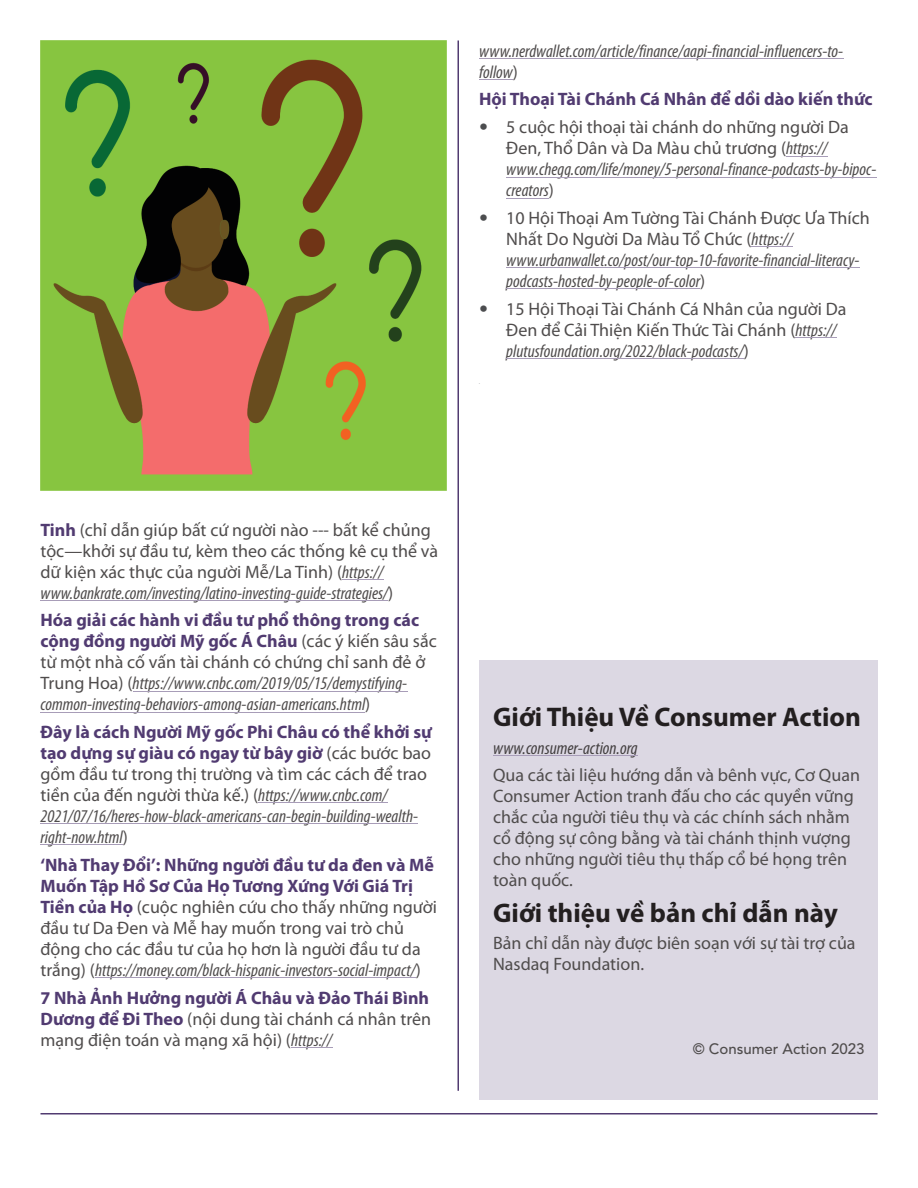
<style>
.page{position:relative;width:918px;height:1188px;background:#fff}
.page>*{position:absolute;margin:0;border:0;box-sizing:border-box;transform-origin:0 0}
.t1{font:700 27px "Myriad Pro";color:#231f20}
.t2{font:18px/21px "Myriad Pro";color:#4f4c4c}
.t3{font:italic condensed 18px/21px "Myriad Pro";color:#4f4c4c}
.t4{font:700 18px "Myriad Pro";color:#513b71}
.t5{font:italic condensed 18px "Myriad Pro";color:#444041}
.t6{font:500 15px "Avenir LT Std";color:#4f4c4c}
.t7{font:900 1.5px "Avenir LT Std";color:#4c4d4f}
.s1{font-style:normal;font-stretch:normal}
.s2{font-family:"Avenir LT Std";font-weight:900;font-style:normal;font-stretch:normal;color:#4c4d4f}
.s3{font-family:"Avenir LT Std";font-weight:900;color:#4c4d4f}
.s4{font-style:italic;font-stretch:condensed}
.s5{font-weight:700;color:#513b71}
.s6{font-weight:700;font-style:normal;font-stretch:normal;color:#513b71}
</style>
<div class="page">
<hr style="left:40px;top:1113px;width:838px;height:1px;background:#513b71">
<hr style="left:342px;top:579px;width:41px;height:1px;background:#a89db8">
<hr style="left:40px;top:600px;width:348px;height:1px;background:#a89db8">
<hr style="left:133px;top:691px;width:275px;height:1px;background:#a89db8">
<hr style="left:40px;top:712px;width:325px;height:1px;background:#a89db8">
<hr style="left:258px;top:802px;width:130px;height:1px;background:#a89db8">
<hr style="left:40px;top:823px;width:378px;height:1px;background:#a89db8">
<hr style="left:40px;top:844px;width:83px;height:1px;background:#a89db8">
<hr style="left:95px;top:977px;width:321px;height:1px;background:#a89db8">
<hr style="left:291px;top:1047px;width:41px;height:1px;background:#a89db8">
<hr style="left:458px;top:40px;width:1px;height:1051px;background:#513b71">
<div style="left:480px;top:660px;width:398px;height:440px;background:#dcd8e3"></div>
<hr style="left:493px;top:755px;width:145px;height:1px;background:#a89db8">
<img style="left:41px;top:41px;width:406px;height:449px">
<hr style="left:479px;top:58px;width:364px;height:1px;background:#a89db8">
<hr style="left:479px;top:79px;width:34px;height:1px;background:#a89db8">
<hr style="left:786px;top:156px;width:41px;height:1px;background:#a89db8">
<hr style="left:506px;top:177px;width:371px;height:1px;background:#a89db8">
<hr style="left:506px;top:198px;width:43px;height:1px;background:#a89db8">
<hr style="left:752px;top:246px;width:41px;height:1px;background:#a89db8">
<hr style="left:506px;top:267px;width:353px;height:1px;background:#a89db8">
<hr style="left:506px;top:288px;width:194px;height:1px;background:#a89db8">
<hr style="left:795px;top:337px;width:42px;height:1px;background:#a89db8">
<hr style="left:506px;top:358px;width:238px;height:1px;background:#a89db8">
<p class="t3" style="left:479px;top:42px;width:366px">www.nerdwallet.com/article/finance/aapi-financial-influencers-to&shy;follow<span class="s1">)</span></p>
<p class="t4" style="left:479px;top:92px;width:395px">Hội Thoại Tài Chánh Cá Nhân để dồi dào kiến thức</p>
<p class="t3" style="left:506px;top:118px;width:372px;text-indent:-27px"><span class="s2">•</span> <span class="s1">5 cuộc hội thoại tài chánh do những người Da Đen, Thổ Dân và Da Màu chủ trương (</span>https:// www.chegg.com/life/money/5-personal-finance-podcasts-by-bipoc&shy;creators<span class="s1">)</span></p>
<p class="t3" style="left:506px;top:209px;width:365px;text-indent:-27px"><span class="s2">•</span> <span class="s1">10 Hội Thoại Am Tường Tài Chánh Được Ưa Thích Nhất Do Người Da Màu Tổ Chức (</span>https:// www.urbanwallet.co/post/our-top-10-favorite-financial-literacy&shy;podcasts-hosted-by-people-of-color<span class="s1">)</span></p>
<p class="t2" style="left:506px;top:300px;width:342px;text-indent:-27px"><span class="s3">•</span> 15 Hội Thoại Tài Chánh Cá Nhân của người Da<br>Đen để Cải Thiện Kiến Thức Tài Chánh (<span class="s4">https:// plutusfoundation.org/2022/black-podcasts/</span>)</p>
<p class="t7" style="left:479px;top:383px;width:2px">•</p>
<p class="t2" style="left:40px;top:520px;width:399px"><span class="s5">Tinh</span> (chỉ dẫn giúp bất cứ người nào --- bất kể chủng tộc—khởi sự đầu tư, kèm theo các thống kê cụ thể và dữ kiện xác thực của người Mễ/La Tinh) (<span class="s4">https:// www.bankrate.com/investing/latino-investing-guide-strategies/</span>)</p>
<p class="t3" style="left:40px;top:611px;width:398px"><span class="s6">Hóa giải các hành vi đầu tư phổ thông trong các cộng đồng người Mỹ gốc Á Châu</span> <span class="s1">(các ý kiến sâu sắc từ một nhà cố vấn tài chánh có chứng chỉ sanh đẻ ở Trung Hoa) (</span>https://www.cnbc.com/2019/05/15/demystifying&shy;common-investing-behaviors-among-asian-americans.html<span class="s1">)</span></p>
<p class="t3" style="left:40px;top:723px;width:393px"><span class="s6">Đây là cách Người Mỹ gốc Phi Châu có thể khởi sự tạo dựng sự giàu có ngay từ bây giờ</span> <span class="s1">(các bước bao gồm đầu tư trong thị trường và tìm các cách để trao tiền của đến người thừa kế.) (</span>https://www.cnbc.com/ 2021/07/16/heres-how-black-americans-can-begin-building-wealth&shy;right-now.html<span class="s1">)</span></p>
<p class="t2" style="left:40px;top:856px;width:398px"><span class="s5">‘Nhà Thay Đổi’: Những người đầu tư da đen và Mễ Muốn Tập Hồ Sơ Của Họ Tương Xứng Với Giá Trị Tiền của Họ</span> (cuộc nghiên cứu cho thấy những người đầu tư Da Đen và Mễ hay muốn trong vai trò chủ động cho các đầu tư của họ hơn là người đầu tư da trắng) (<span class="s4">https://money.com/black-hispanic-investors-social-impact/</span>)</p>
<p class="t2" style="left:40px;top:988px;width:392px;text-align:justify"><span class="s5">7 Nhà Ảnh Hưởng người Á Châu và Đảo Thái Bình Dương để Đi Theo</span> (nội dung tài chánh cá nhân trên mạng điện toán và mạng xã hội) (<span class="s4">https://</span></p>
<h1 class="t1" style="left:493px;top:706px;width:369px">Giới Thiệu Về Consumer Action</h1>
<p class="t5" style="left:493px;top:740px;width:146px">www.consumer-action.org</p>
<p class="t2" style="left:493px;top:766px;width:368px">Qua các tài liệu hướng dẫn và bênh vực, Cơ Quan Consumer Action tranh đấu cho các quyền vững chắc của người tiêu thụ và các chính sách nhằm cổ động sự công bằng và tài chánh thịnh vượng cho những người tiêu thụ thấp cổ bé họng trên toàn quốc.</p>
<h1 class="t1" style="left:493px;top:901px;width:346px">Giới thiệu về bản chỉ dẫn này</h1>
<p class="t2" style="left:493px;top:934px;width:364px">Bản chỉ dẫn này được biên soạn với sự tài trợ của<br>Nasdaq Foundation.</p>
<p class="t6" style="left:693px;top:1042px;width:173px">© Consumer Action 2023</p>
</div>
